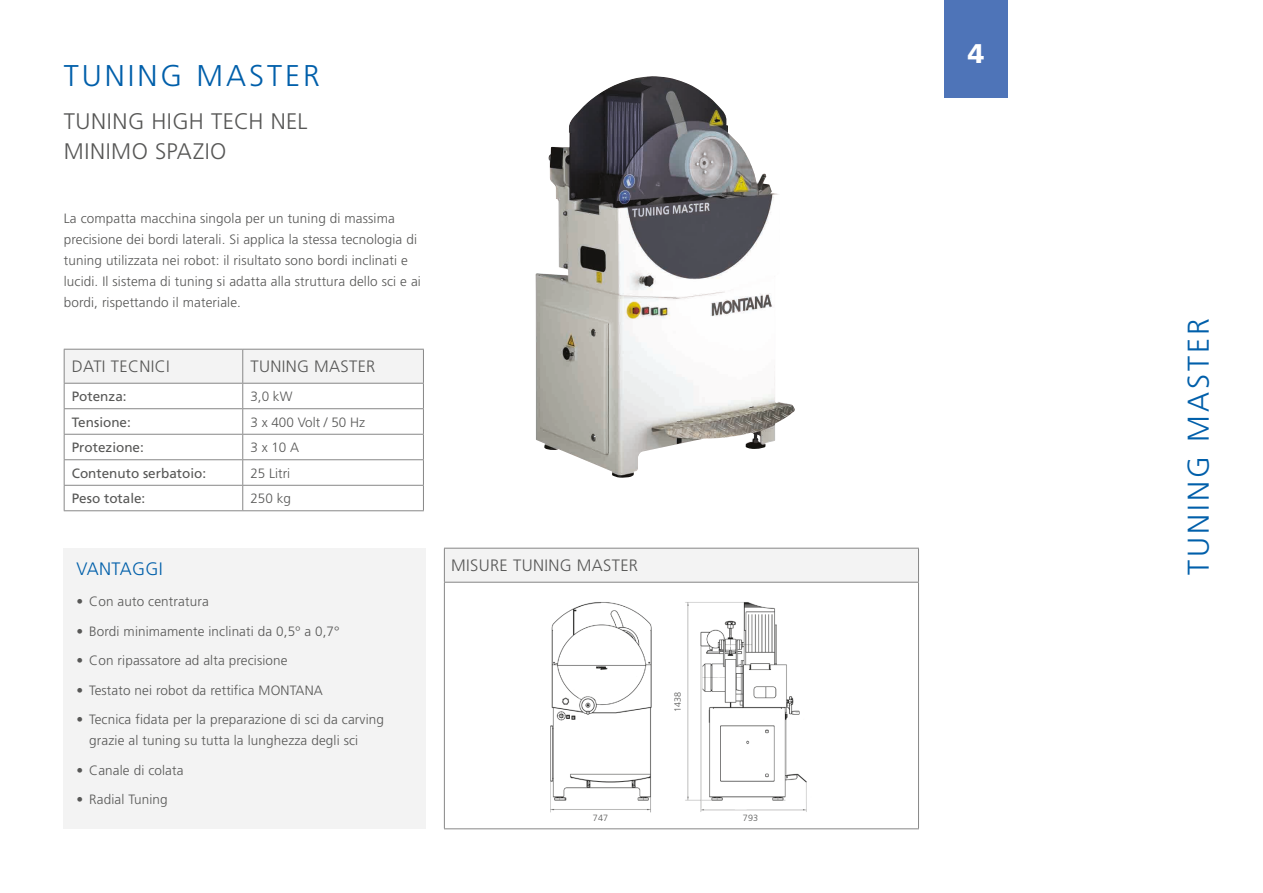
<style>
.page{position:relative;width:1263px;height:893px;background:#fff}
.page>*{position:absolute;margin:0;border:0;box-sizing:border-box;transform-origin:0 0}
.Hochkant{font:300 30px "Frutiger LT Pro";letter-spacing:.1em;color:#005faa}
.Kapitel_IHV{font:300 30px "Frutiger LT Pro";letter-spacing:.1em;color:#005faa}
.t1{font:900 27px "Frutiger LT Pro";color:#fff}
.Subheader{font:300 22.5px/30px "Frutiger LT Pro";letter-spacing:.025em;color:#575756}
.Aufzählung_Ü-Schrift{font:300 18px "Frutiger LT Pro";letter-spacing:.02em;color:#005faa}
.Ü-Schrift_in_Tabelle{font:300 16.5px "Frutiger LT Pro";letter-spacing:.02em;color:#575756}
.Fließtext_9_14{font:300 13.5px/21px "Frutiger LT Pro";letter-spacing:.01em;color:#575756}
.Tabelle_FETT{font:13.5px "Frutiger LT Pro";color:#575756}
.Tabelle_LINKS{font:300 13.5px "Frutiger LT Pro";color:#575756}
.Fließtext_9_14-2{font:300 9px "Frutiger LT Pro";letter-spacing:.01em;color:#575756}
</style>
<div class="page">
<img style="left:535px;top:76px;width:260px;height:402px">
<div style="left:444px;top:548px;width:474px;height:34px;background:#f3f3f3"></div>
<hr style="left:444px;top:549px;width:1px;height:33px;background:#878787">
<hr style="left:444px;top:548px;width:475px;height:1px;background:#878787">
<hr style="left:918px;top:549px;width:1px;height:33px;background:#878787">
<hr style="left:444px;top:582px;width:475px;height:1px;background:#878787">
<hr style="left:444px;top:583px;width:1px;height:245px;background:#878787">
<hr style="left:918px;top:583px;width:1px;height:245px;background:#878787">
<hr style="left:444px;top:828px;width:475px;height:1px;background:#878787">
<img style="left:550px;top:602px;width:257px;height:211px">
<div style="left:64px;top:549px;width:362px;height:280px;background:#f3f3f3"></div>
<svg style="left:64px;top:349px;width:360px;height:161px"></svg>
<hr style="left:64px;top:408px;width:179px;height:1px;background:#878787">
<hr style="left:243px;top:408px;width:181px;height:1px;background:#878787">
<hr style="left:64px;top:434px;width:179px;height:1px;background:#878787">
<hr style="left:243px;top:434px;width:181px;height:1px;background:#878787">
<hr style="left:64px;top:459px;width:179px;height:1px;background:#878787">
<hr style="left:243px;top:459px;width:181px;height:1px;background:#878787">
<hr style="left:64px;top:485px;width:179px;height:1px;background:#878787">
<hr style="left:243px;top:485px;width:181px;height:1px;background:#878787">
<hr style="left:64px;top:510px;width:179px;height:1px;background:#878787">
<hr style="left:243px;top:510px;width:181px;height:1px;background:#878787">
<div style="left:944px;top:0;width:64px;height:98px;background:#4e74b8"></div>
<p class="Kapitel_IHV" style="left:64px;top:58px;width:258px">TUNING MASTER</p>
<p class="Subheader" style="left:64px;top:106px;width:245px">TUNING HIGH TECH NEL<br>MINIMO SPAZIO</p>
<p class="Fließtext_9_14" style="left:64px;top:208px;width:359px">La compatta macchina singola per un tuning di massima precisione dei bordi laterali. Si applica la stessa tecnologia di tuning utilizzata nei robot: il risultato sono bordi inclinati e lucidi. Il sistema di tuning si adatta alla struttura dello sci e ai bordi, rispettando il materiale.</p>
<p class="Ü-Schrift_in_Tabelle" style="left:72px;top:357px;width:99px">DATI TECNICI</p>
<p class="Ü-Schrift_in_Tabelle" style="left:250px;top:357px;width:126px">TUNING MASTER</p>
<p class="Tabelle_FETT" style="left:72px;top:388px;width:56px">Potenza:</p>
<p class="Tabelle_LINKS" style="left:250px;top:388px;width:44px">3,0 kW</p>
<p class="Tabelle_FETT" style="left:72px;top:414px;width:61px">Tensione:</p>
<p class="Tabelle_LINKS" style="left:250px;top:414px;width:116px">3 x 400 Volt / 50 Hz</p>
<p class="Tabelle_FETT" style="left:72px;top:439px;width:74px">Protezione:</p>
<p class="Tabelle_LINKS" style="left:250px;top:440px;width:50px">3 x 10 A</p>
<p class="Tabelle_FETT" style="left:72px;top:465px;width:136px">Contenuto serbatoio:</p>
<p class="Tabelle_LINKS" style="left:250px;top:465px;width:41px">25 Litri</p>
<p class="Tabelle_FETT" style="left:72px;top:490px;width:75px">Peso totale:</p>
<p class="Tabelle_LINKS" style="left:250px;top:491px;width:42px">250 kg</p>
<p class="Aufzählung_Ü-Schrift" style="left:77px;top:558px;width:88px">VANTAGGI</p>
<p class="Fließtext_9_14" style="left:77px;top:591px;width:134px">• Con auto centratura</p>
<p class="Fließtext_9_14" style="left:77px;top:621px;width:265px">• Bordi minimamente inclinati da 0,5º a 0,7°</p>
<p class="Fließtext_9_14" style="left:77px;top:650px;width:213px">• Con ripassatore ad alta precisione</p>
<p class="Fließtext_9_14" style="left:77px;top:680px;width:248px">• Testato nei robot da rettifica MONTANA</p>
<p class="Fließtext_9_14" style="left:89px;top:709px;width:296px;text-indent:-13px">• Tecnica fidata per la preparazione di sci da carving grazie al tuning su tutta la lunghezza degli sci</p>
<p class="Fließtext_9_14" style="left:77px;top:760px;width:109px">• Canale di colata</p>
<p class="Fließtext_9_14" style="left:77px;top:789px;width:93px">• Radial Tuning</p>
<p class="Ü-Schrift_in_Tabelle" style="left:451px;top:556px;width:188px">MISURE TUNING MASTER</p>
<p class="Fließtext_9_14-2" style="left:672px;top:712px;width:22px;rotate:-90deg">1438</p>
<p class="Fließtext_9_14-2" style="left:593px;top:813px;width:17px">747</p>
<p class="Fließtext_9_14-2" style="left:743px;top:813px;width:17px">793</p>
<h2 class="t1" style="left:968px;top:37px;width:18px">4</h2>
<p class="Hochkant" style="left:1181px;top:574px;width:258px;rotate:-90deg">TUNING MASTER</p>
</div>
